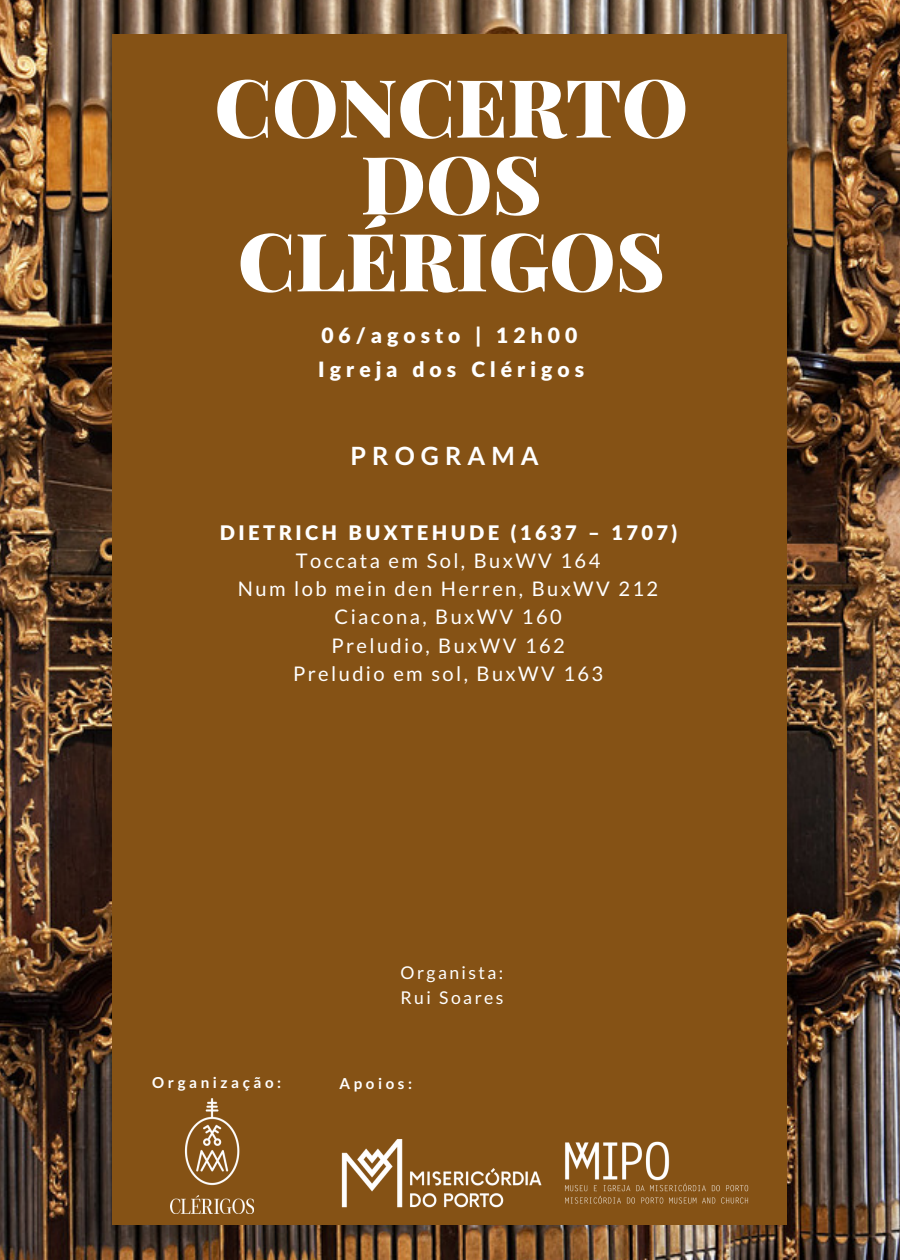
<style>
.page{position:relative;width:900px;height:1260px;background:#fff}
.page>*{position:absolute;margin:0;border:0;box-sizing:border-box;transform-origin:0 0}
.t1{font:900 80.5px/77px "Playfair Display";color:#fff;text-align:center}
.t2{font:700 25.25px "Lato";letter-spacing:.24em;color:#fff}
.t3{font:900 21.25px "Lato";letter-spacing:.24em;color:#fff}
.t4{font:900 21px "Lato";letter-spacing:.24em;color:#fff}
.t5{font:20px/28px "Lato";letter-spacing:.12em;color:#fff;text-align:center}
.t6{font:900 20px "Lato";letter-spacing:.17em;color:#fff}
.t7{font:17.5px "Lato";letter-spacing:.14em;color:#fff}
.t8{font:700 15px "Lato";letter-spacing:.24em;color:#fff}
</style>
<div class="page">
<img style="left:0;top:0;width:900px;height:1260px">
<div style="left:113px;top:34px;width:674px;height:1190px;background:#855215"></div>
<img style="left:341px;top:1139px;width:201px;height:69px">
<img style="left:565px;top:1141px;width:184px;height:63px">
<img style="left:171px;top:1099px;width:82px;height:114px">
<h1 class="t1" style="left:214px;top:66px;width:475px">CONCERTO<br>DOS<br>CLÉRIGOS</h1>
<p class="t4" style="left:321px;top:322px;width:258px">06/agosto | 12h00</p>
<p class="t3" style="left:318px;top:356px;width:267px">Igreja dos Clérigos</p>
<p class="t2" style="left:351px;top:440px;width:190px">PROGRAMA</p>
<p class="t6" style="left:220px;top:520px;width:459px">DIETRICH BUXTEHUDE (1637 – 1707)</p>
<p class="t5" style="left:238px;top:546px;width:422px">Toccata em Sol, BuxWV 164<br>Num lob mein den Herren, BuxWV 212<br>Ciacona, BuxWV 160<br>Preludio, BuxWV 162<br>Preludio em sol, BuxWV 163</p>
<p class="t7" style="left:401px;top:962px;width:104px">Organista:</p>
<p class="t8" style="left:152px;top:1073px;width:131px">Organização:</p>
<p class="t7" style="left:401px;top:986px;width:104px">Rui Soares</p>
<p class="t8" style="left:339px;top:1075px;width:74px">Apoios:</p>
</div>
